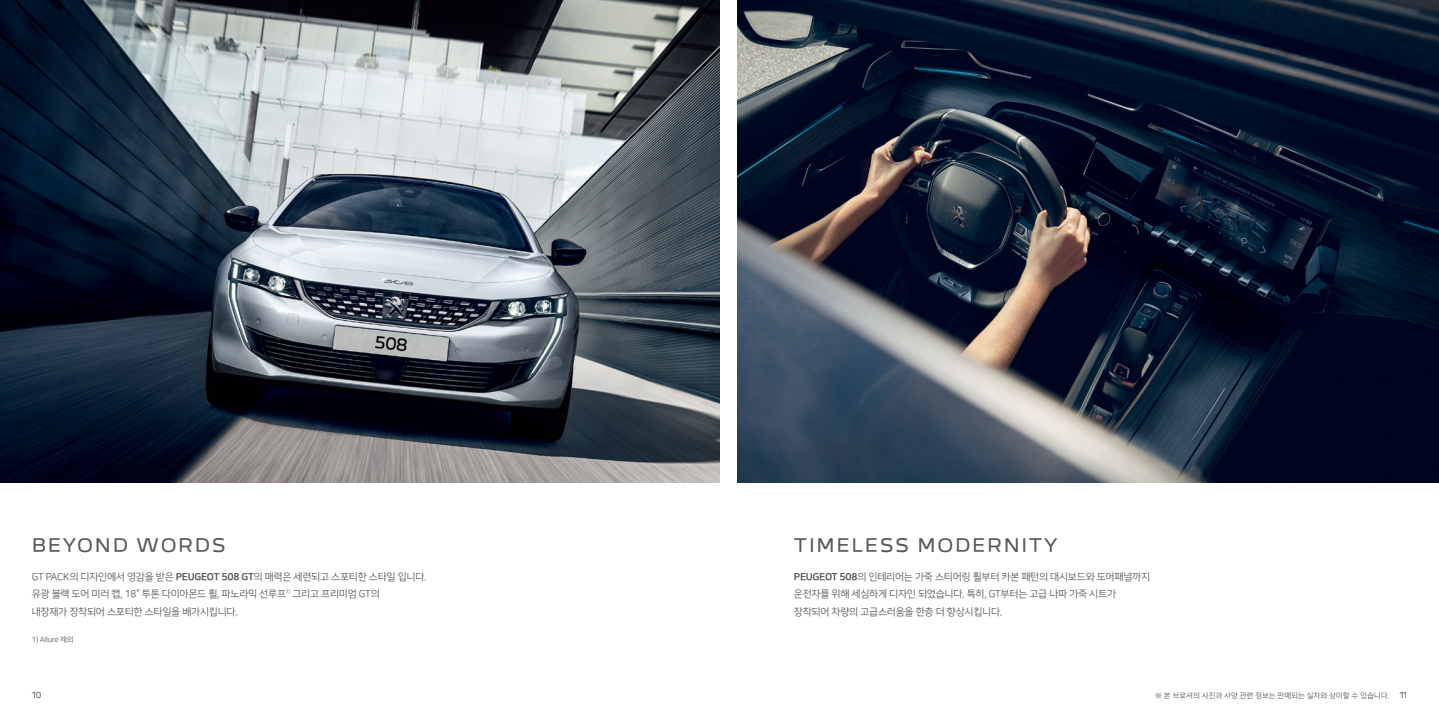
<style>
.page{position:relative;width:1439px;height:720px;background:#fff}
.page>*{position:absolute;margin:0;border:0;box-sizing:border-box;transform-origin:0 0}
.t1{font:16.88px "Peugeot New";letter-spacing:.1em;color:#595757}
.t2{font:10px/17.5px "Nanum Square OTFR";letter-spacing:-.025em;color:#595757}
.t3{font:7.5px "Nanum Square OTFR";color:#595757}
.t4{font:7.5px "Nanum Square OTFR";letter-spacing:-.025em;color:#595757}
.t5{font:7.5px "Peugeot New";color:#595757}
.s1{font-family:"Nanum Square OTFEB"}
</style>
<div class="page">
<img style="left:737px;top:0;width:702px;height:482px">
<img style="left:0;top:0;width:719px;height:482px">
<h1 class="t1" style="left:32px;top:533px;width:196px">BEYOND WORDS</h1>
<p class="t2" style="left:32px;top:568px;width:396px">GT PACK의 디자인에서 영감을 받은 <span class="s1">PEUGEOT 508 GT</span>의 매력은 세련되고 스포티한 스타일 입니다. 유광 블랙 도어 미러 캡, 18” 투톤 다이아몬드 휠, 파노라믹 선루프<sup>1)</sup> 그리고 프리미엄 GT의<br>내장재가 장착되어 스포티한 스타일을 배가시킵니다.</p>
<p class="t4" style="left:32px;top:635px;width:43px">1) Allure 제외</p>
<h1 class="t1" style="left:794px;top:533px;width:265px">TIMELESS MODERNITY</h1>
<p class="t2" style="left:794px;top:568px;width:358px"><span class="s1">PEUGEOT 508</span>의 인테리어는 가죽 스티어링 휠부터 카본 패턴의 대시보드와 도어패널까지 운전자를 위해 세심하게 디자인 되었습니다. 특히, GT부터는 고급 나파 가죽 시트가 장착되어 차량의 고급스러움을 한층 더 향상시킵니다.</p>
<p class="t5" style="left:32px;top:690px;width:11px">10</p>
<p class="t3" style="left:1155px;top:691px;width:236px">※ 본 브로셔의 사진과 사양 관련 정보는 판매되는 실차와 상이할 수 있습니다.</p>
<p class="t5" style="left:1399px;top:690px;width:9px">11</p>
</div>
